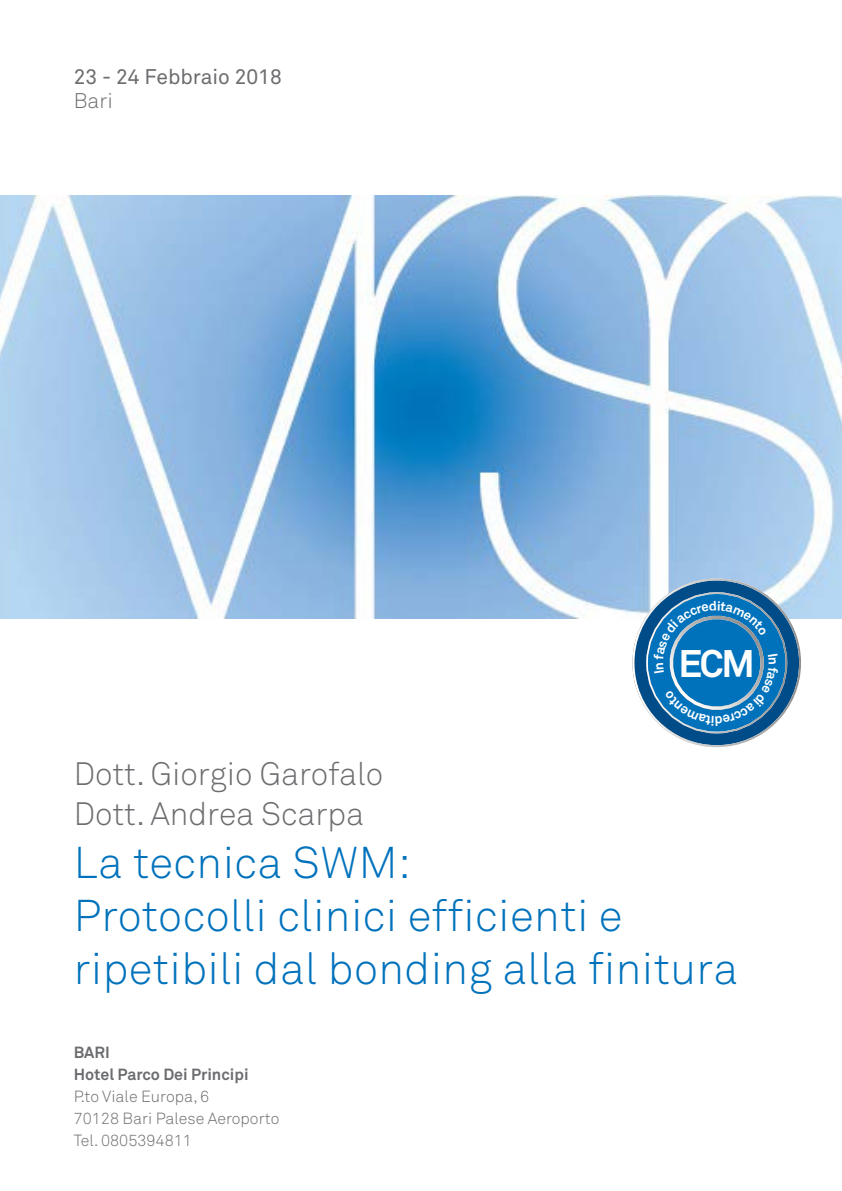
<style>
.page{position:relative;width:842px;height:1191px;background:#fff}
.page>*{position:absolute;margin:0;border:0;box-sizing:border-box;transform-origin:0 0}
.t1{font:300 44px/52.8px "Akkurat";letter-spacing:.01em;color:#0072bc}
.t2{font:700 38px "Akkurat";color:#fff}
.t3{font:300 32px/40px "Akkurat";color:#6c6d70}
.t4{font:21px "Akkurat";color:#6c6d70}
.t5{font:300 21px "Akkurat";color:#6c6d70}
.t6{font:300 16px/22px "Akkurat";color:#6c6d70}
.t7{font:700 16px/22px "Akkurat";color:#6c6d70}
</style>
<div class="page">
<img style="left:0;top:196px;width:842px;height:422px">
<svg style="left:633px;top:579px;width:167px;height:167px"></svg>
<svg style="left:640px;top:585px;width:154px;height:155px"></svg>
<p class="t4" style="left:74px;top:64px;width:210px">23 - 24 Febbraio 2018</p>
<p class="t5" style="left:74px;top:88px;width:41px">Bari</p>
<p class="t2" style="left:678px;top:640px;width:78px">ECM</p>
<p class="t3" style="left:74px;top:755px;width:311px">Dott. Giorgio Garofalo<br>Dott. Andrea Scarpa</p>
<p class="t1" style="left:74px;top:837px;width:666px">La tecnica SWM:<br>Protocolli clinici efficienti e ripetibili dal bonding alla finitura</p>
<p class="t7" style="left:74px;top:1041px;width:176px">BARI<br>Hotel Parco Dei Principi</p>
<p class="t6" style="left:74px;top:1085px;width:207px">P.to Viale Europa, 6<br>70128 Bari Palese Aeroporto<br>Tel. 0805394811</p>
</div>
